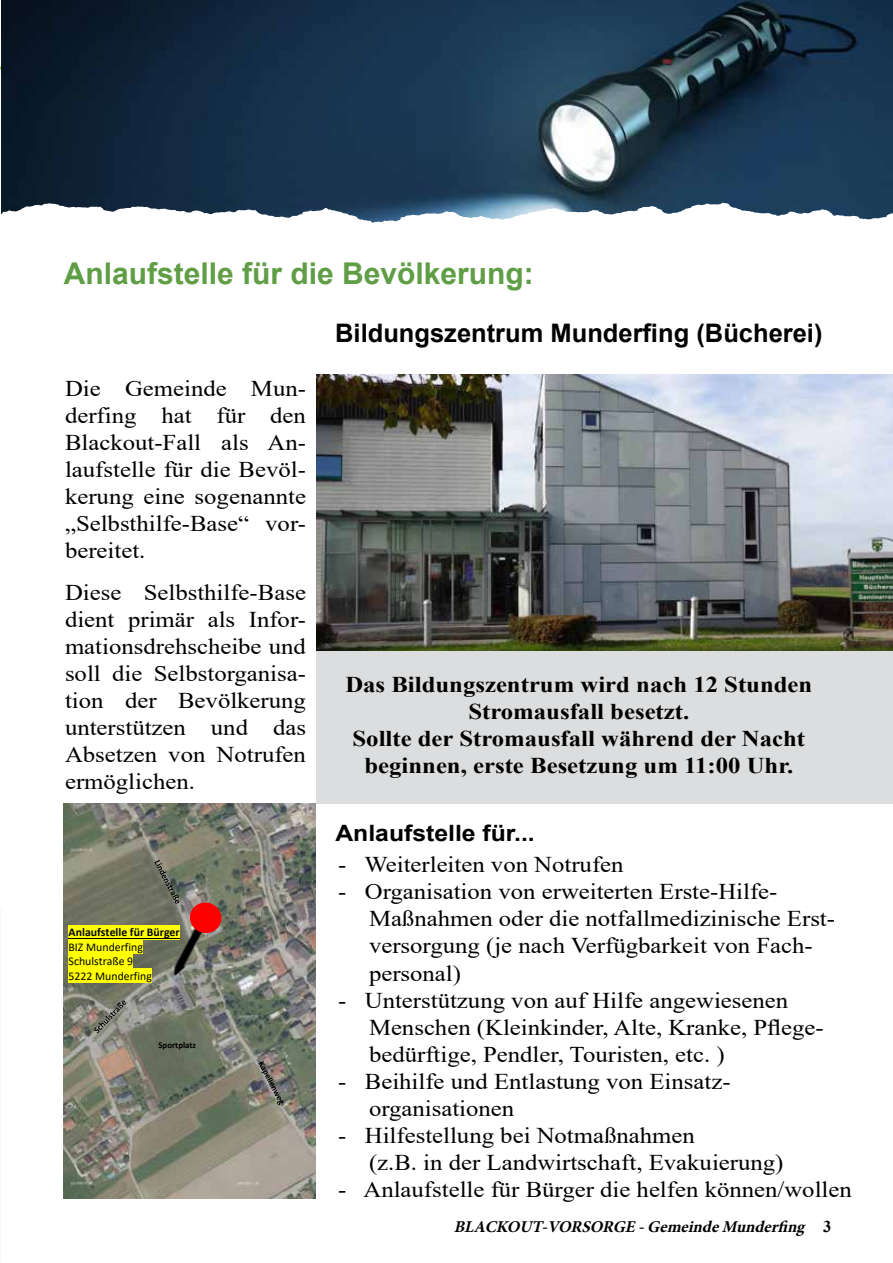
<style>
.page{position:relative;width:893px;height:1263px;background:#fff}
.page>*{position:absolute;margin:0;border:0;box-sizing:border-box;transform-origin:0 0}
.t1{font:700 30px "Arial";color:#5f9e45}
.t2{font:700 25.5px "Arial";color:#000}
.t3{font:22.5px/27px "Times New Roman";color:#000;scale:1.1 1}
.t4{font:700 22.5px/27px "Times New Roman";color:#000;text-align:center;scale:1.1 1}
.t5{font:700 22.5px "Arial";color:#000;scale:1.1 1}
.t6{font:italic 700 16.5px "Minion Pro";color:#000}
.t7{font:11.85px/14.4px "Calibri";color:#000}
.t8{font:700 11.85px "Calibri";color:#000}
.t9{font:700 8.85px "Calibri";letter-spacing:-.005em;color:#000}
.s1{font-family:"Times New Roman";font-style:normal}
</style>
<div class="page">
<div style="left:317px;top:651px;width:576px;height:153px;background:#dcddde"></div>
<img style="left:1px;top:0;width:892px;height:203px">
<svg style="left:1px;top:203px;width:892px;height:172px"></svg>
<img style="left:317px;top:375px;width:576px;height:276px">
<img style="left:63px;top:804px;width:252px;height:394px">
<img style="left:126px;top:883px;width:103px;height:101px">
<svg style="left:188px;top:900px;width:35px;height:35px"></svg>
<div style="left:69px;top:925px;width:111px;height:15px;background:#ff0"></div>
<hr style="left:69px;top:938px;width:111px;height:1px;background:#000">
<div style="left:69px;top:940px;width:74px;height:14px;background:#ff0"></div>
<div style="left:69px;top:954px;width:64px;height:14px;background:#ff0"></div>
<div style="left:69px;top:968px;width:83px;height:15px;background:#ff0"></div>
<img style="left:251px;top:1053px;width:52px;height:85px">
<svg style="left:259px;top:1061px;width:24px;height:44px"></svg>
<img style="left:145px;top:852px;width:52px;height:81px">
<svg style="left:155px;top:860px;width:24px;height:44px"></svg>
<img style="left:86px;top:989px;width:52px;height:53px">
<svg style="left:94px;top:1000px;width:32px;height:33px"></svg>
<h1 class="t1" style="left:64px;top:253px;width:472px">Anlaufstelle für die Bevölkerung:</h1>
<p class="t2" style="left:335px;top:315px;width:489px">Bildungszentrum Munderfing (Bücherei)</p>
<p class="t3" style="left:65px;top:374px;width:221px;text-align:justify">Die Gemeinde Mun&shy;derfing hat für den Blackout-Fall als An&shy;laufstelle für die Bevöl&shy;kerung eine sogenannte „Selbsthilfe-Base“ vor&shy;bereitet.</p>
<p class="t3" style="left:65px;top:578px;width:221px;text-align:justify">Diese Selbsthilfe-Base dient primär als Infor&shy;mationsdrehscheibe und soll die Selbstorganisa&shy;tion der Bevölkerung unterstützen und das Absetzen von Notrufen ermöglichen.</p>
<p class="t8" style="left:69px;top:924px;width:113px">Anlaufstelle für Bürger</p>
<p class="t7" style="left:69px;top:939px;width:85px">BIZ Munderfing<br>Schulstraße 9<br>5222 Munderfing</p>
<p class="t9" style="left:159px;top:1039px;width:39px">Sportplatz</p>
<p class="t4" style="left:345px;top:670px;width:426px">Das Bildungszentrum wird nach 12 Stunden Stromausfall besetzt.<br>Sollte der Stromausfall während der Nacht beginnen, erste Besetzung um 11:00 Uhr.</p>
<p class="t5" style="left:335px;top:817px;width:183px">Anlaufstelle für...</p>
<p class="t3" style="left:338px;top:851px;width:261px">- Weiterleiten von Notrufen</p>
<p class="t3" style="left:369px;top:878px;width:425px;text-indent:-31px">- Organisation von erweiterten Erste-Hilfe-Maßnahmen oder die notfallmedizinische Erst&shy;versorgung (je nach Verfügbarkeit von Fach&shy;personal)</p>
<p class="t3" style="left:369px;top:986px;width:415px;text-indent:-31px">- Unterstützung von auf Hilfe angewiesenen<br>Menschen (Kleinkinder, Alte, Kranke, Pflege&shy;bedürftige, Pendler, Touristen, etc. )</p>
<p class="t3" style="left:369px;top:1067px;width:330px;text-indent:-31px">- Beihilfe und Entlastung von Einsatz&shy;organisationen</p>
<p class="t3" style="left:369px;top:1121px;width:378px;text-indent:-31px">- Hilfestellung bei Notmaßnahmen<br>(z.B. in der Landwirtschaft, Evakuierung)</p>
<p class="t3" style="left:338px;top:1175px;width:468px">- Anlaufstelle für Bürger die helfen können/wollen</p>
<p class="t6" style="left:454px;top:1215px;width:379px">BLACKOUT-VORSORGE-GemeindeMunderfing <span class="s1">3</span></p>
</div>
